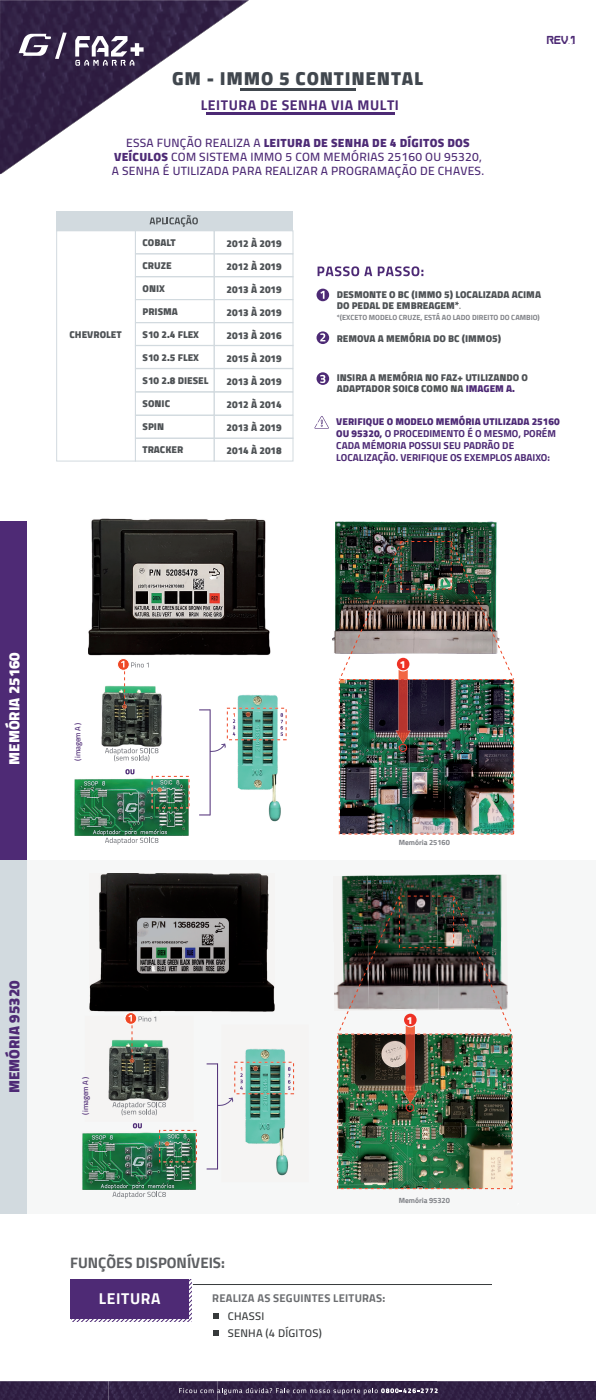
<style>
.page{position:relative;width:596px;height:1400px;background:#fff}
.page>*{position:absolute;margin:0;border:0;box-sizing:border-box;transform-origin:0 0}
.t1{font:900 19px "Cairo";letter-spacing:.04em;color:#41474e}
.t2{font:700 15.6px "Cairo";letter-spacing:.04em;color:#fff}
.t3{font:700 15px "Cairo";color:#5d5f62}
.t4{font:900 15px "Cairo";color:#fff}
.t5{font:900 15px "Cairo";color:#4e2a75}
.t6{font:700 14px "Cairo";letter-spacing:.04em;color:#4d2a75}
.t7{font:600 12px/14.4px "Cairo";letter-spacing:.02em;color:#4d2a75;text-align:center}
.t8{font:700 11.1px "Cairo";letter-spacing:.02em;color:#6b6d70}
.t9{font:600 11.1px/17px "Cairo";letter-spacing:.02em;color:#373a3b}
.t10{font:700 11px "Voyager Grotesque";color:#4d2a75}
.t11{font:900 10.3px "Cairo";color:#fff}
.t12{font:900 10px/11px "Cairo";color:#4e5255}
.t13{font:700 10px/12px "Cairo";color:#4d2a75}
.t14{font:600 7.7px "Cairo";letter-spacing:-.02em;color:#4d2a75}
.t15{font:700 7.4px "Cairo";color:#808287}
.s1{font-weight:900}
.s2{font-weight:700;font-size:7.4px;color:#808287}
.s3{color:#4d2a75}
</style>
<div class="page">
<img style="left:332px;top:522px;width:165px;height:131px">
<hr style="left:240px;top:89px;width:115px;height:2px;background:#41474e">
<svg style="left:317px;top:266px;width:106px;height:10px"></svg>
<svg style="left:316px;top:289px;width:13px;height:12px"></svg>
<svg style="left:320px;top:291px;width:4px;height:8px"></svg>
<svg style="left:316px;top:331px;width:13px;height:13px"></svg>
<svg style="left:320px;top:333px;width:5px;height:8px"></svg>
<svg style="left:316px;top:372px;width:13px;height:13px"></svg>
<svg style="left:320px;top:375px;width:5px;height:8px"></svg>
<svg style="left:72px;top:1279px;width:119px;height:42px"></svg>
<div style="left:70px;top:1279px;width:118px;height:39px;background:#4e2a75"></div>
<hr style="left:193px;top:1284px;width:298px;height:1px;background:#373a3b">
<svg style="left:213px;top:1313px;width:5px;height:5px"></svg>
<svg style="left:213px;top:1330px;width:5px;height:5px"></svg>
<img style="left:0;top:1381px;width:595px;height:19px">
<svg style="left:108px;top:1381px;width:1px;height:19px"></svg>
<svg style="left:545px;top:1381px;width:1px;height:19px"></svg>
<svg style="left:179px;top:1381px;width:258px;height:19px;background:#423354"></svg>
<img style="left:0;top:0;width:248px;height:174px">
<svg style="left:75px;top:36px;width:68px;height:30px"></svg>
<svg style="left:19px;top:33px;width:48px;height:26px"></svg>
<hr style="left:206px;top:112px;width:188px;height:2px;background:#4d2a75">
<div style="left:57px;top:211px;width:236px;height:20px;background:#d2dadf"></div>
<div style="left:56px;top:230px;width:80px;height:231px;border:1px solid #d2dadf"></div>
<div style="left:135px;top:230px;width:79px;height:24px;border:1px solid #d2dadf"></div>
<div style="left:214px;top:230px;width:79px;height:24px;border:1px solid #d2dadf"></div>
<div style="left:135px;top:254px;width:79px;height:23px;border:1px solid #d2dadf"></div>
<div style="left:214px;top:254px;width:79px;height:23px;border:1px solid #d2dadf"></div>
<div style="left:135px;top:276px;width:79px;height:24px;border:1px solid #d2dadf"></div>
<div style="left:214px;top:276px;width:79px;height:24px;border:1px solid #d2dadf"></div>
<div style="left:135px;top:299px;width:79px;height:24px;border:1px solid #d2dadf"></div>
<div style="left:214px;top:299px;width:79px;height:24px;border:1px solid #d2dadf"></div>
<div style="left:135px;top:322px;width:79px;height:24px;border:1px solid #d2dadf"></div>
<div style="left:214px;top:322px;width:79px;height:24px;border:1px solid #d2dadf"></div>
<div style="left:135px;top:345px;width:79px;height:24px;border:1px solid #d2dadf"></div>
<div style="left:214px;top:345px;width:79px;height:24px;border:1px solid #d2dadf"></div>
<div style="left:135px;top:368px;width:79px;height:24px;border:1px solid #d2dadf"></div>
<div style="left:214px;top:368px;width:79px;height:24px;border:1px solid #d2dadf"></div>
<div style="left:135px;top:392px;width:79px;height:23px;border:1px solid #d2dadf"></div>
<div style="left:214px;top:392px;width:79px;height:23px;border:1px solid #d2dadf"></div>
<div style="left:135px;top:415px;width:79px;height:24px;border:1px solid #d2dadf"></div>
<div style="left:214px;top:415px;width:79px;height:24px;border:1px solid #d2dadf"></div>
<div style="left:135px;top:438px;width:79px;height:23px;border:1px solid #d2dadf"></div>
<div style="left:214px;top:438px;width:79px;height:23px;border:1px solid #d2dadf"></div>
<svg style="left:149px;top:215px;width:49px;height:12px"></svg>
<img style="left:88px;top:519px;width:182px;height:136px">
<div style="left:0;top:860px;width:595px;height:354px;background:#f6f7f7"></div>
<div style="left:0;top:522px;width:27px;height:340px;background:#4e2a75"></div>
<div style="left:0;top:860px;width:27px;height:354px;background:#d2dadf"></div>
<img style="left:367px;top:874px;width:135px;height:21px">
<img style="left:334px;top:876px;width:35px;height:119px">
<img style="left:90px;top:873px;width:184px;height:138px">
<svg style="left:314px;top:416px;width:15px;height:13px"></svg>
<img style="left:227px;top:694px;width:60px;height:128px">
<img style="left:101px;top:685px;width:61px;height:77px">
<svg style="left:105px;top:837px;width:53px;height:7px"></svg>
<svg style="left:125px;top:769px;width:9px;height:5px"></svg>
<svg style="left:117px;top:658px;width:12px;height:12px"></svg>
<div style="left:117px;top:658px;width:12px;height:12px;border:1px solid #fff;border-radius:50%"></div>
<svg style="left:121px;top:661px;width:28px;height:48px"></svg>
<img style="left:74px;top:778px;width:115px;height:58px">
<hr style="left:209px;top:709px;width:1px;height:106px;background:#4d2a75">
<svg style="left:151px;top:776px;width:38px;height:32px"></svg>
<svg style="left:199px;top:708px;width:87px;height:44px"></svg>
<svg style="left:105px;top:748px;width:53px;height:13px"></svg>
<div style="left:128px;top:707px;width:7px;height:11px;background:#394039"></div>
<img style="left:234px;top:1048px;width:61px;height:128px">
<img style="left:108px;top:1016px;width:61px;height:100px">
<svg style="left:112px;top:1191px;width:54px;height:7px"></svg>
<svg style="left:133px;top:1123px;width:9px;height:5px"></svg>
<svg style="left:125px;top:1012px;width:12px;height:12px"></svg>
<div style="left:125px;top:1012px;width:12px;height:12px;border:1px solid #fff;border-radius:50%"></div>
<svg style="left:128px;top:1015px;width:28px;height:48px"></svg>
<img style="left:82px;top:1132px;width:114px;height:58px">
<hr style="left:217px;top:1063px;width:1px;height:106px;background:#4d2a75">
<svg style="left:159px;top:1130px;width:38px;height:32px"></svg>
<svg style="left:206px;top:1062px;width:88px;height:44px"></svg>
<svg style="left:112px;top:1102px;width:54px;height:13px"></svg>
<div style="left:136px;top:1060px;width:6px;height:12px;background:#394039"></div>
<img style="left:338px;top:540px;width:177px;height:295px">
<div style="left:396px;top:658px;width:13px;height:12px;background:#ee3225;border-radius:50%"></div>
<div style="left:398px;top:744px;width:9px;height:8px;border:1px solid #ee3225;border-radius:50%"></div>
<img style="left:336px;top:895px;width:177px;height:294px">
<div style="left:404px;top:1014px;width:12px;height:12px;background:#ee3225;border-radius:50%"></div>
<div style="left:405px;top:1103px;width:9px;height:9px;border:1px solid #ee3225;border-radius:50%"></div>
<h1 class="t1" style="left:172px;top:68px;width:252px">GM - IMMO 5 CONTINENTAL</h1>
<h3 class="t6" style="left:200px;top:97px;width:200px">LEITURA DE SENHA VIA MULTI</h3>
<p class="t7" style="left:112px;top:135px;width:373px">ESSA FUNÇÃO REALIZA A <span class="s1">LEITURA DE SENHA DE 4 DÍGITOS DOS<br>VEÍCULOS</span> COM SISTEMA IMMO 5 COM MEMÓRIAS 25160 OU 95320,<br>A SENHA É UTILIZADA PARA REALIZAR A PROGRAMAÇÃO DE CHAVES.</p>
<p class="t10" style="left:546px;top:34px;width:30px">REV.1</p>
<p class="t12" style="left:69px;top:329px;width:54px">CHEVROLET</p>
<p class="t12" style="left:142px;top:237px;width:35px">COBALT</p>
<p class="t12" style="left:142px;top:260px;width:31px">CRUZE</p>
<p class="t12" style="left:142px;top:283px;width:24px">ONIX</p>
<p class="t12" style="left:142px;top:306px;width:37px">PRISMA</p>
<p class="t12" style="left:142px;top:329px;width:58px">S10 2.4 FLEX</p>
<p class="t12" style="left:142px;top:352px;width:58px">S10 2.5 FLEX</p>
<p class="t12" style="left:142px;top:375px;width:67px">S10 2.8 DIESEL</p>
<p class="t12" style="left:142px;top:398px;width:29px">SONIC</p>
<p class="t12" style="left:142px;top:421px;width:23px">SPIN</p>
<p class="t12" style="left:142px;top:444px;width:42px">TRACKER</p>
<p class="t12" style="left:226px;top:238px;width:57px">2012 À 2019</p>
<p class="t12" style="left:226px;top:261px;width:57px">2012 À 2019</p>
<p class="t12" style="left:226px;top:284px;width:57px">2013 À 2019</p>
<p class="t12" style="left:226px;top:307px;width:57px">2013 À 2019</p>
<p class="t12" style="left:226px;top:330px;width:57px">2013 À 2016</p>
<p class="t12" style="left:226px;top:353px;width:57px">2015 À 2019</p>
<p class="t12" style="left:226px;top:376px;width:57px">2013 À 2019</p>
<p class="t12" style="left:226px;top:399px;width:57px">2012 À 2014</p>
<p class="t12" style="left:226px;top:422px;width:57px">2013 À 2019</p>
<p class="t12" style="left:226px;top:445px;width:57px">2014 À 2018</p>
<p class="t12" style="left:336px;top:289px;width:206px">DESMONTE O BC (IMMO 5) LOCALIZADA ACIMA<br>DO PEDAL DE EMBREAGEM*<span class="s2">.</span></p>
<p class="t12" style="left:336px;top:333px;width:166px">REMOVA A MEMÓRIA DO BC (IMMO5)</p>
<p class="t12" style="left:336px;top:372px;width:193px">INSIRA A MEMÓRIA NO FAZ+ UTILIZANDO O<br>ADAPTADOR SOIC8 COMO NA <span class="s3">IMAGEM A.</span></p>
<p class="t15" style="left:336px;top:313px;width:204px">*(EXCETO MODELO CRUZE, ESTÁ AO LADO DIREITO DO CAMBIO)</p>
<p class="t13" style="left:336px;top:415px;width:225px"><span class="s1">VERIFIQUE O MODELO MEMÓRIA UTILIZADA 25160<br>OU 95320,</span> O PROCEDIMENTO É O MESMO, PORÉM CADA MÉMORIA POSSUI SEU PADRÃO DE LOCALIZAÇÃO. VERIFIQUE OS EXEMPLOS ABAIXO:</p>
<h3 class="t4" style="left:6px;top:765px;width:114px;rotate:-90deg">MEMÓRIA 25160</h3>
<p class="t14" style="left:71px;top:761px;width:40px;rotate:-90deg">( imagem A )</p>
<p class="t11" style="left:399px;top:658px;width:7px">1</p>
<p class="t15" style="left:398px;top:838px;width:53px">Memória 25160</p>
<h3 class="t5" style="left:6px;top:1093px;width:114px;rotate:-90deg">MEMÓRIA 95320</h3>
<p class="t14" style="left:79px;top:1115px;width:40px;rotate:-90deg">( imagem A )</p>
<p class="t11" style="left:406px;top:1014px;width:7px">1</p>
<p class="t15" style="left:398px;top:1196px;width:53px">Memória 95320</p>
<h3 class="t3" style="left:70px;top:1254px;width:156px">FUNÇÕES DISPONÍVEIS:</h3>
<p class="t8" style="left:212px;top:1292px;width:174px">REALIZA AS SEGUINTES LEITURAS:</p>
<p class="t9" style="left:228px;top:1307px;width:95px">CHASSI<br>SENHA (4 DÍGITOS)</p>
<h2 class="t2" style="left:99px;top:1289px;width:63px">LEITURA</h2>
</div>
